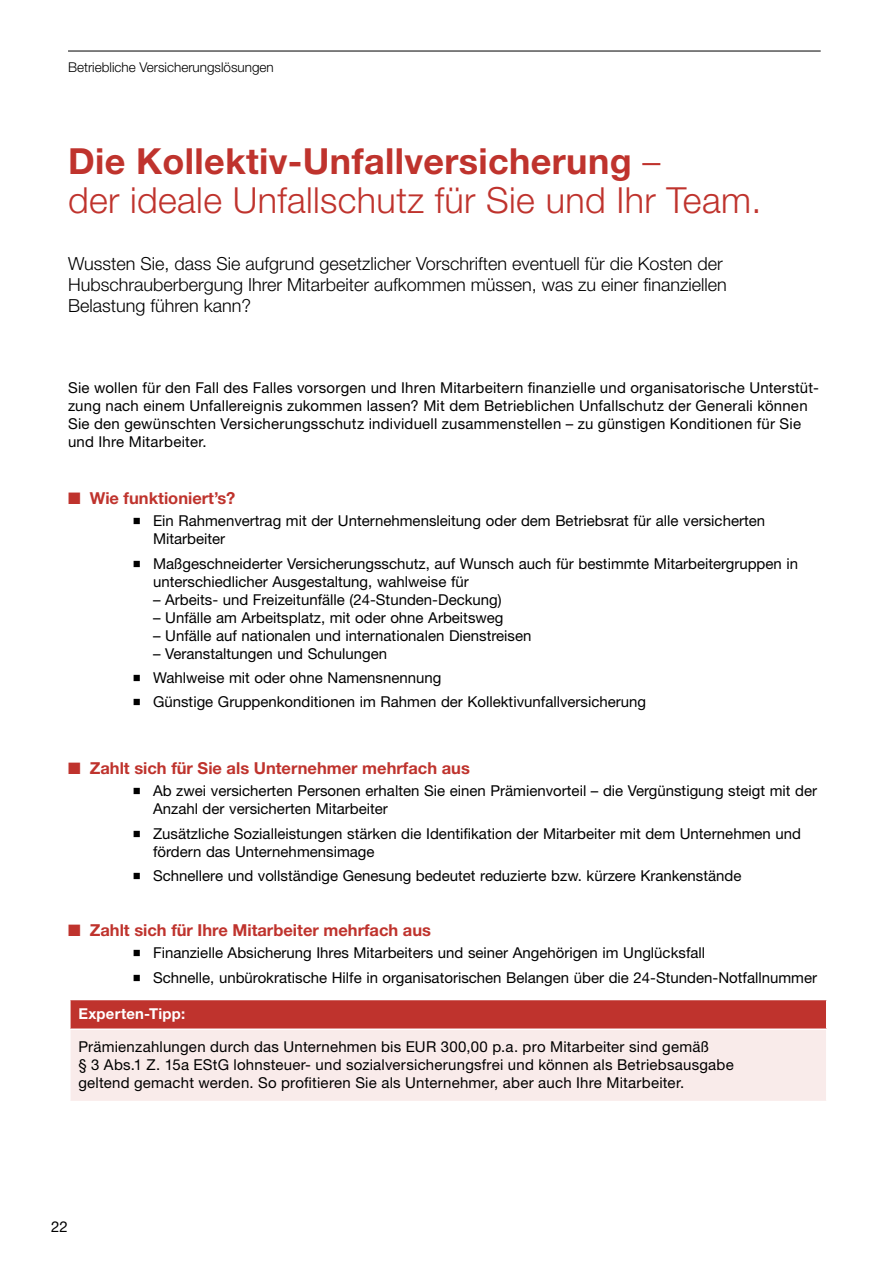
<style>
.page{position:relative;width:893px;height:1263px;background:#fff}
.page>*{position:absolute;margin:0;border:0;box-sizing:border-box;transform-origin:0 0}
.t1{font:300 36px/39px "Helvetica Neue LT Std";letter-spacing:.01em;color:#bf332d}
.t2{font:300 18px/21px "Helvetica Neue LT Std";color:#000}
.t3{font:700 16.5px "Helvetica Neue LT Std";color:#bf332d}
.t4{font:15px/18px "Helvetica Neue LT Std";color:#000}
.t5{font:700 15px "Helvetica Neue LT Std";letter-spacing:.015em;color:#fff}
.t6{font:300 13.5px "Helvetica Neue LT Std";color:#000}
.s1{font-weight:700}
</style>
<div class="page">
<hr style="left:68px;top:51px;width:753px;height:1px;background:#000">
<div style="left:70px;top:999px;width:757px;height:30px;background:#bf332d"></div>
<div style="left:70px;top:1029px;width:757px;height:72px;background:#f9ebea"></div>
<hr style="left:69px;top:999px;width:758px;height:1px;background:#fff">
<hr style="left:69px;top:1000px;width:2px;height:28px;background:#fff">
<svg style="left:826px;top:1000px;width:1px;height:28px"></svg>
<hr style="left:69px;top:1028px;width:758px;height:2px;background:#fff">
<hr style="left:69px;top:1030px;width:2px;height:71px;background:#fff">
<hr style="left:826px;top:1030px;width:1px;height:71px;background:#fff">
<p class="t6" style="left:68px;top:59px;width:207px">Betriebliche Versicherungslösungen</p>
<h1 class="t1" style="left:68px;top:141px;width:695px"><span class="s1">Die Kollektiv-Unfallversicherung</span> –<br>der ideale Unfallschutz für Sie und Ihr Team.</h1>
<p class="t2" style="left:68px;top:253px;width:660px">Wussten Sie, dass Sie aufgrund gesetzlicher Vorschriften eventuell für die Kosten der<br>Hubschrauberbergung Ihrer Mitarbeiter aufkommen müssen, was zu einer finanziellen<br>Belastung führen kann?</p>
<p class="t4" style="left:68px;top:379px;width:752px">Sie wollen für den Fall des Falles vorsorgen und Ihren Mitarbeitern finanzielle und organisatorische Unterstüt&shy;zung nach einem Unfallereignis zukommen lassen? Mit dem Betrieblichen Unfallschutz der Generali können Sie den gewünschten Versicherungsschutz individuell zusammenstellen – zu günstigen Konditionen für Sie und Ihre Mitarbeiter.</p>
<p class="t3" style="left:68px;top:488px;width:169px">■ Wie funktioniert’s?</p>
<p class="t4" style="left:153px;top:512px;width:614px">Ein Rahmenvertrag mit der Unternehmensleitung oder dem Betriebsrat für alle versicherten<br>Mitarbeiter</p>
<p class="t4" style="left:153px;top:554px;width:647px">Maßgeschneiderter Versicherungsschutz, auf Wunsch auch für bestimmte Mitarbeitergruppen in unterschiedlicher Ausgestaltung, wahlweise für</p>
<p class="t4" style="left:153px;top:590px;width:350px">– Arbeits- und Freizeitunfälle (24-Stunden-Deckung)</p>
<p class="t4" style="left:153px;top:608px;width:352px">– Unfälle am Arbeitsplatz, mit oder ohne Arbeitsweg</p>
<p class="t4" style="left:153px;top:626px;width:380px">– Unfälle auf nationalen und internationalen Dienstreisen</p>
<p class="t4" style="left:153px;top:641px;width:495px;line-height:24.3px">– Veranstaltungen und Schulungen<br>Wahlweise mit oder ohne Namensnennung<br>Günstige Gruppenkonditionen im Rahmen der Kollektivunfallversicherung</p>
<p class="t3" style="left:68px;top:758px;width:403px">■ Zahlt sich für Sie als Unternehmer mehrfach aus</p>
<p class="t4" style="left:153px;top:782px;width:665px">Ab zwei versicherten Personen erhalten Sie einen Prämienvorteil – die Vergünstigung steigt mit der<br>Anzahl der versicherten Mitarbeiter</p>
<p class="t4" style="left:153px;top:824px;width:649px">Zusätzliche Sozialleistungen stärken die Identifikation der Mitarbeiter mit dem Unternehmen und fördern das Unternehmensimage</p>
<p class="t4" style="left:153px;top:866px;width:590px">Schnellere und vollständige Genesung bedeutet reduzierte bzw. kürzere Krankenstände</p>
<p class="t3" style="left:68px;top:920px;width:364px">■ Zahlt sich für Ihre Mitarbeiter mehrfach aus</p>
<p class="t4" style="left:153px;top:941px;width:665px;line-height:24.3px">Finanzielle Absicherung Ihres Mitarbeiters und seiner Angehörigen im Unglücksfall<br>Schnelle, unbürokratische Hilfe in organisatorischen Belangen über die 24-Stunden-Notfallnummer</p>
<p class="t5" style="left:78px;top:1004px;width:108px">Experten-Tipp:</p>
<p class="t4" style="left:78px;top:1037px;width:657px">Prämienzahlungen durch das Unternehmen bis EUR 300,00 p.a. pro Mitarbeiter sind gemäß<br>§ 3 Abs.1 Z. 15a EStG lohnsteuer- und sozialversicherungsfrei und können als Betriebsausgabe geltend gemacht werden. So profitieren Sie als Unternehmer, aber auch Ihre Mitarbeiter.</p>
<p class="t4" style="left:51px;top:1217px;width:18px">22</p>
</div>
